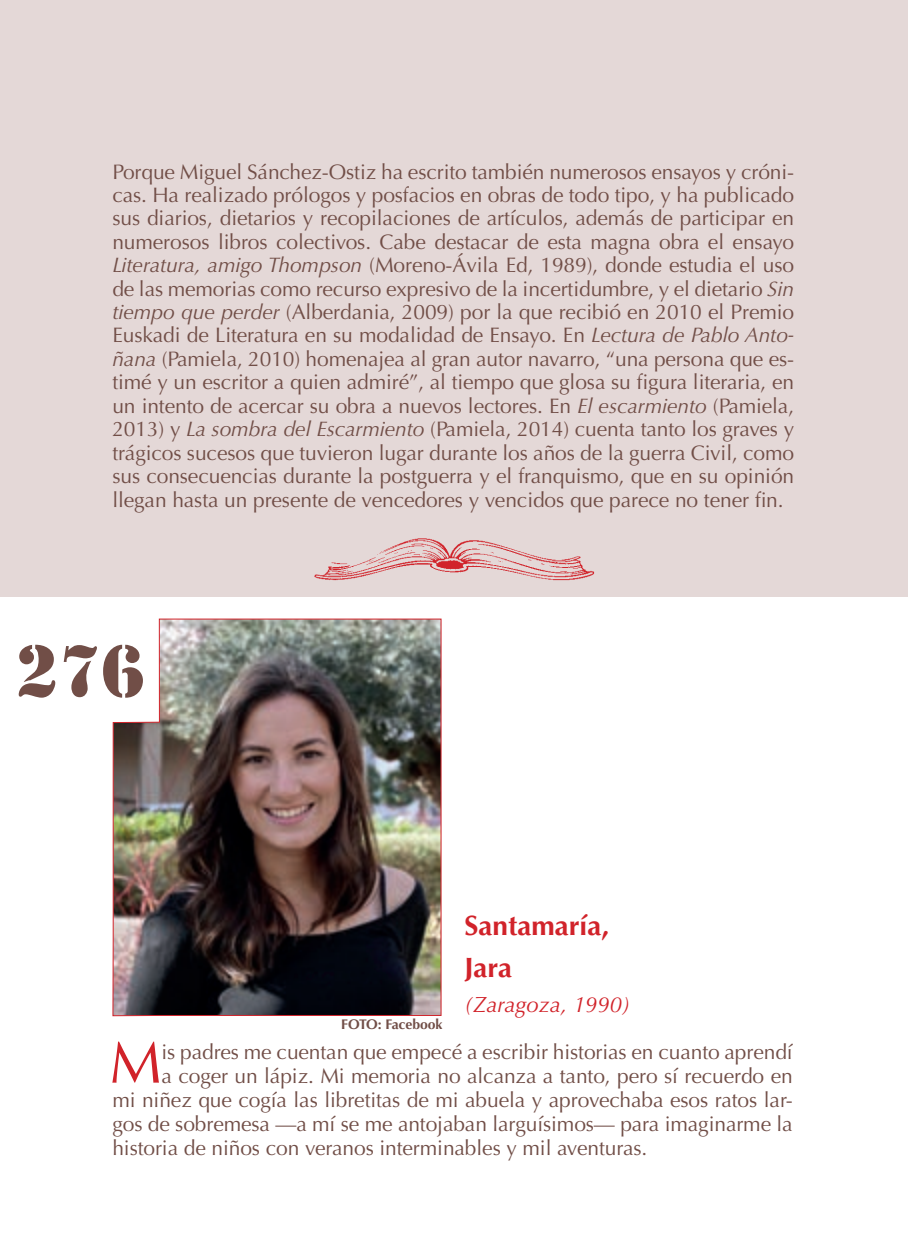
<style>
.page{position:relative;width:908px;height:1249px;background:#fff}
.page>*{position:absolute;margin:0;border:0;box-sizing:border-box;transform-origin:0 0}
.t1{font:68px "Stencil";color:#714e47}
.PARRAFO_PRIMERO{font:58.8px "Optima";color:#d1232a}
.AUTOR{font:700 28px "Optima";color:#d1232a}
.FECHA_DE_NACIMIENTO{font:italic 22px "Optima";color:#d1232a}
.CUERPO_LIBRO{font:21px/23.4px "Optima";letter-spacing:-.005em;color:#714e47;text-align:justify}
.PARRAFO_PRIMERO-2{font:21px "Optima";letter-spacing:-.005em;color:#714e47}
.CUERPO_LIBRO-2{font:700 14px "Optima";letter-spacing:-.005em;color:#714e47}
.s1{font-style:italic}
</style>
<div class="page">
<div style="left:0;top:0;width:907px;height:596px;background:#e4d8d7"></div>
<img style="left:314px;top:538px;width:281px;height:43px">
<img style="left:112px;top:618px;width:329px;height:397px">
<p class="CUERPO_LIBRO" style="left:112px;top:160px;width:683px">Porque Miguel Sánchez-Ostiz ha escrito también numerosos ensayos y cróni&shy;cas. Ha realizado prólogos y posfacios en obras de todo tipo, y ha publicado sus diarios, dietarios y recopilaciones de artículos, además de participar en numerosos libros colectivos. Cabe destacar de esta magna obra el ensayo <span class="s1">Literatura, amigo Thompson</span> (Moreno-Ávila Ed, 1989), donde estudia el uso de las memorias como recurso expresivo de la incertidumbre, y el dietario <span class="s1">Sin tiempo que perder</span> (Alberdania, 2009) por la que recibió en 2010 el Premio Euskadi de Literatura en su modalidad de Ensayo. En <span class="s1">Lectura de Pablo Anto&shy;ñana</span> (Pamiela, 2010) homenajea al gran autor navarro, “una persona que es&shy;timé y un escritor a quien admiré”, al tiempo que glosa su figura literaria, en un intento de acercar su obra a nuevos lectores. En <span class="s1">El escarmiento</span> (Pamiela, 2013) y <span class="s1">La sombra del Escarmiento</span> (Pamiela, 2014) cuenta tanto los graves y trágicos sucesos que tuvieron lugar durante los años de la guerra Civil, como sus consecuencias durante la postguerra y el franquismo, que en su opinión llegan hasta un presente de vencedores y vencidos que parece no tener fin.</p>
<h1 class="t1" style="left:15px;top:627px;width:130px">276</h1>
<p class="CUERPO_LIBRO-2" style="left:341px;top:1015px;width:103px">FOTO: Facebook</p>
<p class="AUTOR" style="left:464px;top:909px;width:146px">Santamaría,</p>
<p class="AUTOR" style="left:464px;top:951px;width:49px">Jara</p>
<p class="FECHA_DE_NACIMIENTO" style="left:464px;top:991px;width:168px">(Zaragoza, 1990)</p>
<p class="PARRAFO_PRIMERO" style="left:110px;top:1028px;width:54px">M</p>
<p class="PARRAFO_PRIMERO-2" style="left:161px;top:1038px;width:633px">is padres me cuentan que empecé a escribir historias en cuanto aprendí</p>
<p class="PARRAFO_PRIMERO-2" style="left:161px;top:1062px;width:633px">a coger un lápiz. Mi memoria no alcanza a tanto, pero sí recuerdo en</p>
<p class="PARRAFO_PRIMERO-2" style="left:112px;top:1086px;width:682px">mi niñez que cogía las libretitas de mi abuela y aprovechaba esos ratos lar-</p>
<p class="PARRAFO_PRIMERO-2" style="left:112px;top:1110px;width:682px">gos de sobremesa —a mí se me antojaban larguísimos— para imaginarme la</p>
<p class="PARRAFO_PRIMERO-2" style="left:112px;top:1134px;width:536px">historia de niños con veranos interminables y mil aventuras.</p>
</div>
